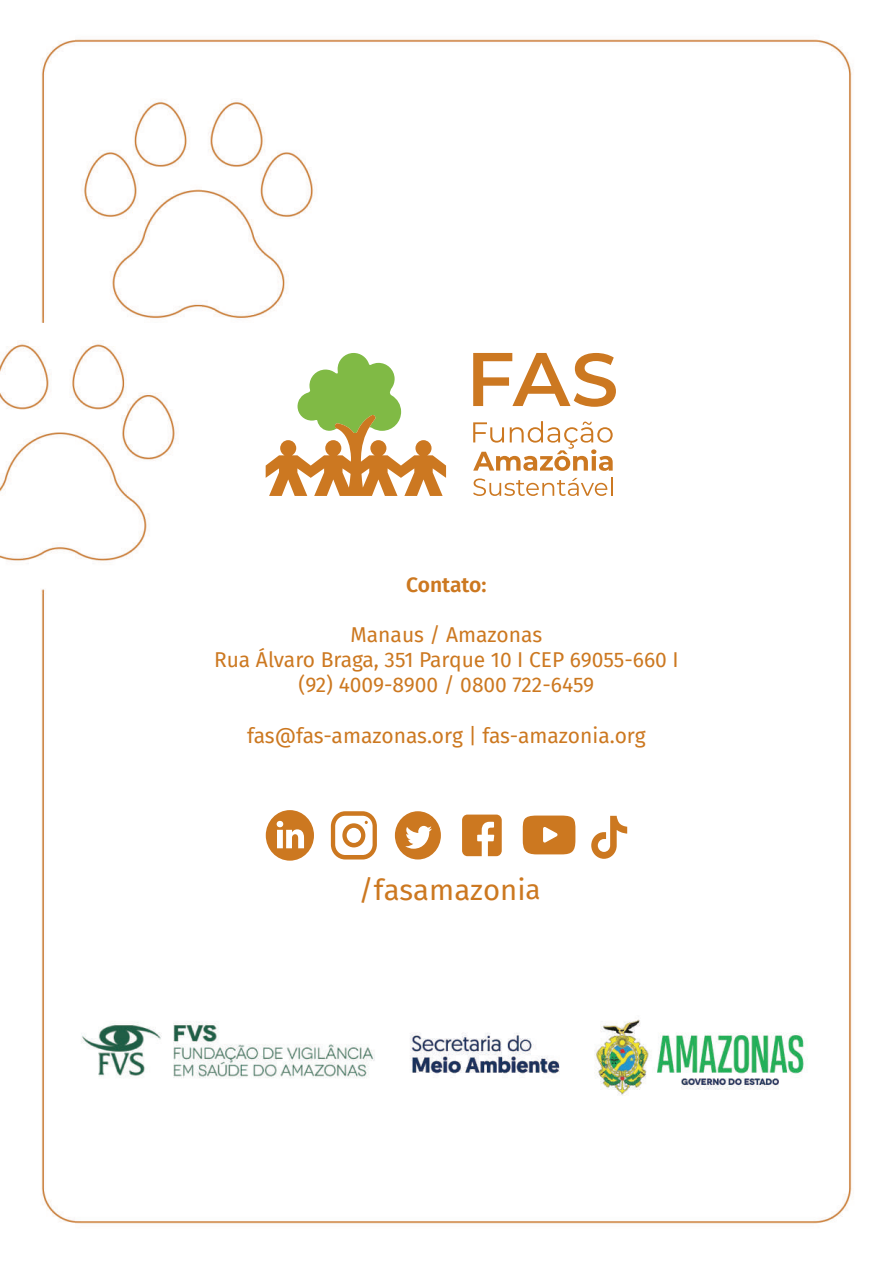
<style>
.page{position:relative;width:893px;height:1263px;background:#fff}
.page>*{position:absolute;margin:0;border:0;box-sizing:border-box;transform-origin:0 0}
.t1{font:28.5px "Fira Sans";color:#cc7820}
.t2{font:21px/25.2px "Fira Sans";color:#cc7820;text-align:center}
.t3{font:600 21px "Fira Sans";letter-spacing:-.005em;color:#cc7820}
.s1{font-size:27.15px}
</style>
<div class="page">
<img style="left:1px;top:39px;width:852px;height:1185px">
<svg style="left:266px;top:353px;width:180px;height:143px"></svg>
<svg style="left:473px;top:421px;width:140px;height:50px"></svg>
<svg style="left:473px;top:478px;width:140px;height:18px"></svg>
<svg style="left:473px;top:353px;width:143px;height:54px"></svg>
<svg style="left:523px;top:815px;width:52px;height:39px;background:#d2883a"></svg>
<svg style="left:331px;top:811px;width:46px;height:48px"></svg>
<svg style="left:395px;top:811px;width:46px;height:48px"></svg>
<svg style="left:462px;top:814px;width:40px;height:42px"></svg>
<svg style="left:266px;top:810px;width:48px;height:51px"></svg>
<svg style="left:591px;top:816px;width:36px;height:43px"></svg>
<p class="t3" style="left:406px;top:567px;width:82px">Contato:</p>
<p class="t2" style="left:214px;top:621px;width:466px">Manaus / Amazonas<br>Rua Álvaro Braga, 351 Parque 10 I CEP 69055-660 I (92) 4009-8900 / 0800 722-6459</p>
<p class="t2" style="left:247px;top:722px;width:400px">fas@fas-amazonas.org | fas-amazonia.org</p>
<h1 class="t1" style="left:359px;top:869px;width:184px">/fasamazoni<span class="s1">a</span></h1>
</div>
